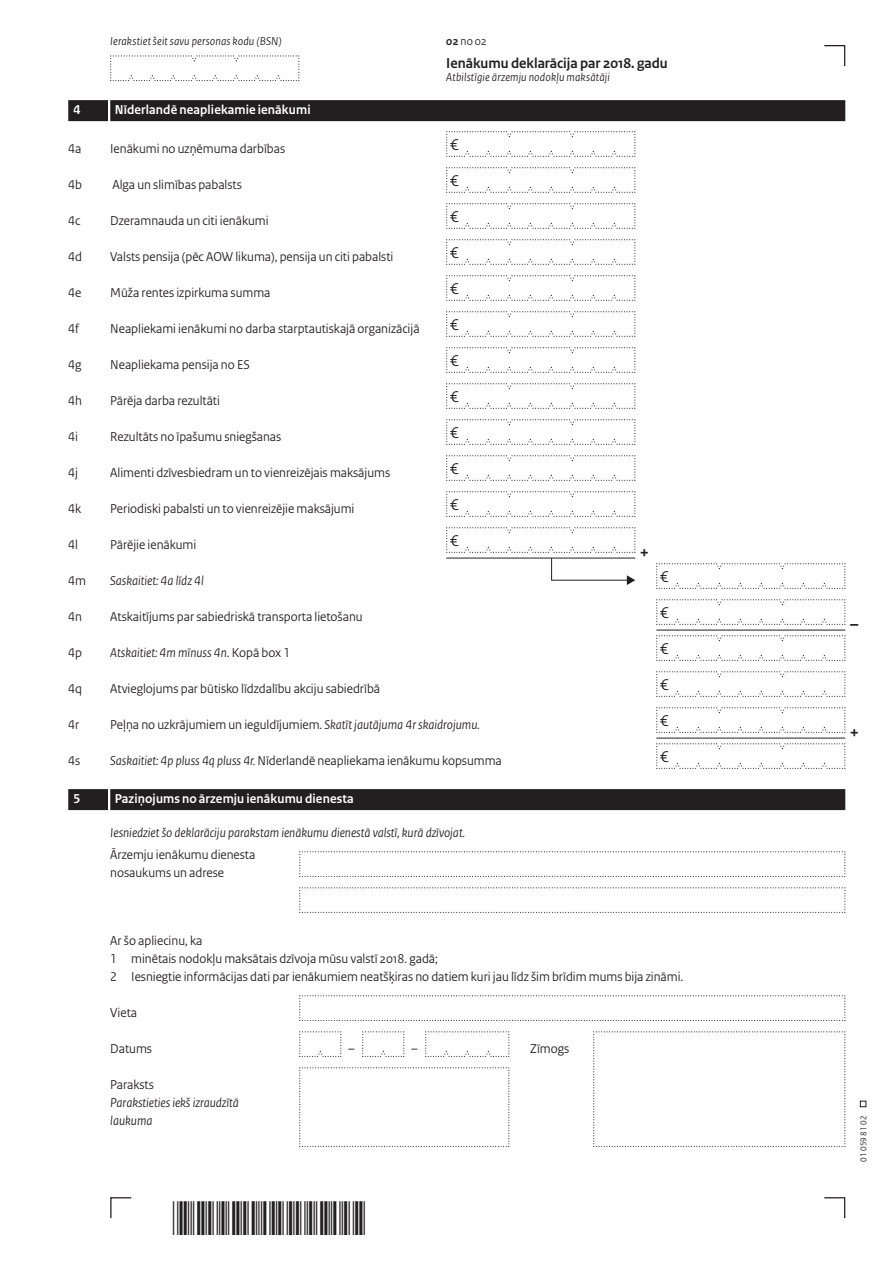
<style>
.page{position:relative;width:893px;height:1263px;background:#fff}
.page>*{position:absolute;margin:0;border:0;box-sizing:border-box;transform-origin:0 0}
.t1{font:700 18px "Rijksoverheid Sans Heading";color:#231f20}
.t2{font:16.5px/36px "Rijksoverheid Sans Heading";color:#231f20;text-align:justify}
.t3{font:700 15px "Rijksoverheid Sans Heading";color:#231f20}
.t4{font:13.5px/18px "Rijksoverheid Sans Heading";color:#231f20}
.t5{font:italic 13.5px/18px "Rijksoverheid Sans Heading";color:#231f20}
.t6{font:700 13.5px "Rijksoverheid Sans Heading";letter-spacing:.01em;color:#fff}
.t7{font:italic 12px "Rijksoverheid Sans Heading";letter-spacing:.015em;color:#231f20}
.t8{font:12px "Rijksoverheid Sans Heading";color:#231f20}
.t9{font:9px "Rijksoverheid Sans Heading";color:#231f20}
.s1{font-weight:700}
.s2{font-style:normal}
.s3{font-style:italic}
</style>
<div class="page">
<svg style="left:824px;top:1197px;width:22px;height:22px"></svg>
<svg style="left:110px;top:1197px;width:22px;height:22px"></svg>
<svg style="left:860px;top:1101px;width:6px;height:6px"></svg>
<svg style="left:824px;top:45px;width:22px;height:21px"></svg>
<div style="left:110px;top:100px;width:735px;height:21px;background:#231f20"></div>
<div style="left:68px;top:100px;width:40px;height:21px;background:#231f20"></div>
<div style="left:110px;top:789px;width:735px;height:21px;background:#231f20"></div>
<div style="left:68px;top:789px;width:40px;height:21px;background:#231f20"></div>
<svg style="left:446px;top:131px;width:190px;height:26px"></svg>
<svg style="left:446px;top:167px;width:190px;height:26px"></svg>
<svg style="left:446px;top:203px;width:190px;height:26px"></svg>
<svg style="left:446px;top:239px;width:190px;height:26px"></svg>
<svg style="left:446px;top:275px;width:190px;height:26px"></svg>
<svg style="left:446px;top:311px;width:190px;height:26px"></svg>
<svg style="left:446px;top:347px;width:190px;height:26px"></svg>
<svg style="left:446px;top:383px;width:190px;height:26px"></svg>
<svg style="left:446px;top:419px;width:190px;height:26px"></svg>
<svg style="left:446px;top:455px;width:190px;height:26px"></svg>
<svg style="left:446px;top:491px;width:190px;height:26px"></svg>
<svg style="left:446px;top:527px;width:190px;height:58px"></svg>
<svg style="left:656px;top:563px;width:190px;height:26px"></svg>
<svg style="left:656px;top:599px;width:190px;height:26px"></svg>
<hr style="left:656px;top:630px;width:189px;height:1px;background:#231f20">
<svg style="left:656px;top:635px;width:190px;height:26px"></svg>
<svg style="left:656px;top:671px;width:190px;height:26px"></svg>
<svg style="left:656px;top:707px;width:190px;height:26px"></svg>
<hr style="left:656px;top:738px;width:189px;height:1px;background:#231f20">
<svg style="left:656px;top:743px;width:190px;height:26px"></svg>
<svg style="left:299px;top:851px;width:547px;height:26px"></svg>
<svg style="left:299px;top:887px;width:547px;height:26px"></svg>
<svg style="left:299px;top:995px;width:547px;height:26px"></svg>
<svg style="left:299px;top:1031px;width:43px;height:26px"></svg>
<svg style="left:362px;top:1031px;width:43px;height:26px"></svg>
<svg style="left:425px;top:1031px;width:85px;height:26px"></svg>
<svg style="left:299px;top:1067px;width:211px;height:80px"></svg>
<svg style="left:593px;top:1031px;width:253px;height:116px"></svg>
<svg style="left:110px;top:55px;width:190px;height:26px"></svg>
<p class="t7" style="left:110px;top:34px;width:173px">Ierakstiet šeit savu personas kodu (BSN)</p>
<p class="t8" style="left:446px;top:34px;width:42px"><span class="s1">02</span> no 02</p>
<p class="t3" style="left:446px;top:54px;width:223px">Ienākumu deklarācija par 2018. gadu</p>
<p class="t7" style="left:446px;top:70px;width:165px">Atbilstīgie ārzemju nodokļu maksātāji</p>
<p class="t6" style="left:74px;top:102px;width:8px">4</p>
<p class="t6" style="left:115px;top:102px;width:197px">Nīderlandē neapliekamie ienākumi</p>
<p class="t4" style="left:68px;top:140px;width:15px">4a</p>
<p class="t4" style="left:110px;top:140px;width:176px">Ienākumi no uzņēmuma darbības</p>
<p class="t4" style="left:68px;top:176px;width:15px">4b</p>
<p class="t4" style="left:112px;top:176px;width:131px">Alga un slimības pabalsts</p>
<p class="t4" style="left:68px;top:212px;width:14px">4c</p>
<p class="t4" style="left:110px;top:212px;width:160px">Dzeramnauda un citi ienākumi</p>
<p class="t4" style="left:68px;top:248px;width:15px">4d</p>
<p class="t4" style="left:110px;top:248px;width:285px">Valsts pensija (pēc AOW likuma), pensija un citi pabalsti</p>
<p class="t4" style="left:68px;top:284px;width:15px">4e</p>
<p class="t4" style="left:110px;top:284px;width:162px">Mūža rentes izpirkuma summa</p>
<p class="t4" style="left:68px;top:320px;width:12px">4f</p>
<p class="t4" style="left:110px;top:320px;width:311px">Neapliekami ienākumi no darba starptautiskajā organizācijā</p>
<p class="t4" style="left:68px;top:356px;width:15px">4g</p>
<p class="t4" style="left:110px;top:356px;width:141px">Neapliekama pensija no ES</p>
<p class="t4" style="left:68px;top:392px;width:15px">4h</p>
<p class="t4" style="left:110px;top:392px;width:111px">Pārēja darba rezultāti</p>
<p class="t4" style="left:68px;top:428px;width:11px">4i</p>
<p class="t4" style="left:110px;top:428px;width:173px">Rezultāts no īpašumu sniegšanas</p>
<p class="t4" style="left:68px;top:464px;width:11px">4j</p>
<p class="t4" style="left:110px;top:464px;width:281px">Alimenti dzīvesbiedram un to vienreizējais maksājums</p>
<p class="t4" style="left:68px;top:500px;width:14px">4k</p>
<p class="t4" style="left:110px;top:500px;width:246px">Periodiski pabalsti un to vienreizējie maksājumi</p>
<p class="t4" style="left:68px;top:536px;width:11px">4l</p>
<p class="t4" style="left:110px;top:536px;width:88px">Pārējie ienākumi</p>
<p class="t4" style="left:68px;top:572px;width:19px">4m</p>
<p class="t5" style="left:110px;top:572px;width:95px">Saskaitiet: 4a līdz 4l</p>
<p class="t4" style="left:68px;top:608px;width:15px">4n</p>
<p class="t4" style="left:110px;top:608px;width:254px">Atskaitījums par sabiedriskā transporta lietošanu</p>
<p class="t4" style="left:68px;top:644px;width:15px">4p</p>
<p class="t5" style="left:110px;top:644px;width:182px">Atskaitiet: 4m mīnuss 4n<span class="s2">. Kopā box 1</span></p>
<p class="t4" style="left:68px;top:680px;width:15px">4q</p>
<p class="t4" style="left:110px;top:680px;width:271px">Atvieglojums par būtisko līdzdalību akciju sabiedrībā</p>
<p class="t4" style="left:68px;top:716px;width:13px">4r</p>
<p class="t4" style="left:110px;top:716px;width:371px">Peļņa no uzkrājumiem un ieguldījumiem. <span class="s3">Skatīt jautājuma 4r skaidrojumu.</span></p>
<p class="t4" style="left:68px;top:752px;width:14px">4s</p>
<p class="t4" style="left:110px;top:752px;width:393px"><span class="s3">Saskaitiet: 4p pluss 4q pluss 4r.</span> Nīderlandē neapliekama ienākumu kopsumma</p>
<p class="t6" style="left:74px;top:791px;width:8px">5</p>
<p class="t6" style="left:115px;top:791px;width:240px">Paziņojums no ārzemju ienākumu dienesta</p>
<p class="t5" style="left:110px;top:824px;width:356px">Iesniedziet šo deklarāciju parakstam ienākumu dienestā valstī, kurā dzīvojat.</p>
<p class="t4" style="left:110px;top:846px;width:147px">Ārzemju ienākumu dienesta nosaukums un adrese</p>
<p class="t2" style="left:450px;top:127px;width:10px">€ € € € € € € € € € € €</p>
<h1 class="t1" style="left:640px;top:542px;width:11px">+</h1>
<p class="t2" style="left:660px;top:559px;width:10px">€ € € € € €</p>
<p class="t4" style="left:110px;top:932px;width:574px">Ar šo apliecinu, ka<br>1 minētais nodokļu maksātais dzīvoja mūsu valstī 2018. gadā;<br>2 Iesniegtie informācijas dati par ienākumiem neatšķiras no datiem kuri jau līdz šim brīdim mums bija zināmi.</p>
<p class="t4" style="left:110px;top:1004px;width:28px">Vieta</p>
<p class="t4" style="left:110px;top:1040px;width:43px">Datums</p>
<p class="t4" style="left:530px;top:1040px;width:40px">Zīmogs</p>
<p class="t4" style="left:110px;top:1076px;width:45px">Paraksts</p>
<p class="t5" style="left:110px;top:1094px;width:130px">Parakstieties iekš izraudzītā laukuma</p>
<p class="t4" style="left:348px;top:1040px;width:8px">–</p>
<p class="t4" style="left:411px;top:1040px;width:8px">–</p>
<h1 class="t1" style="left:850px;top:614px;width:10px">–</h1>
<h1 class="t1" style="left:850px;top:722px;width:11px">+</h1>
<p class="t9" style="left:858px;top:1161px;width:47px;rotate:-90deg">01 059 81 02</p>
</div>
